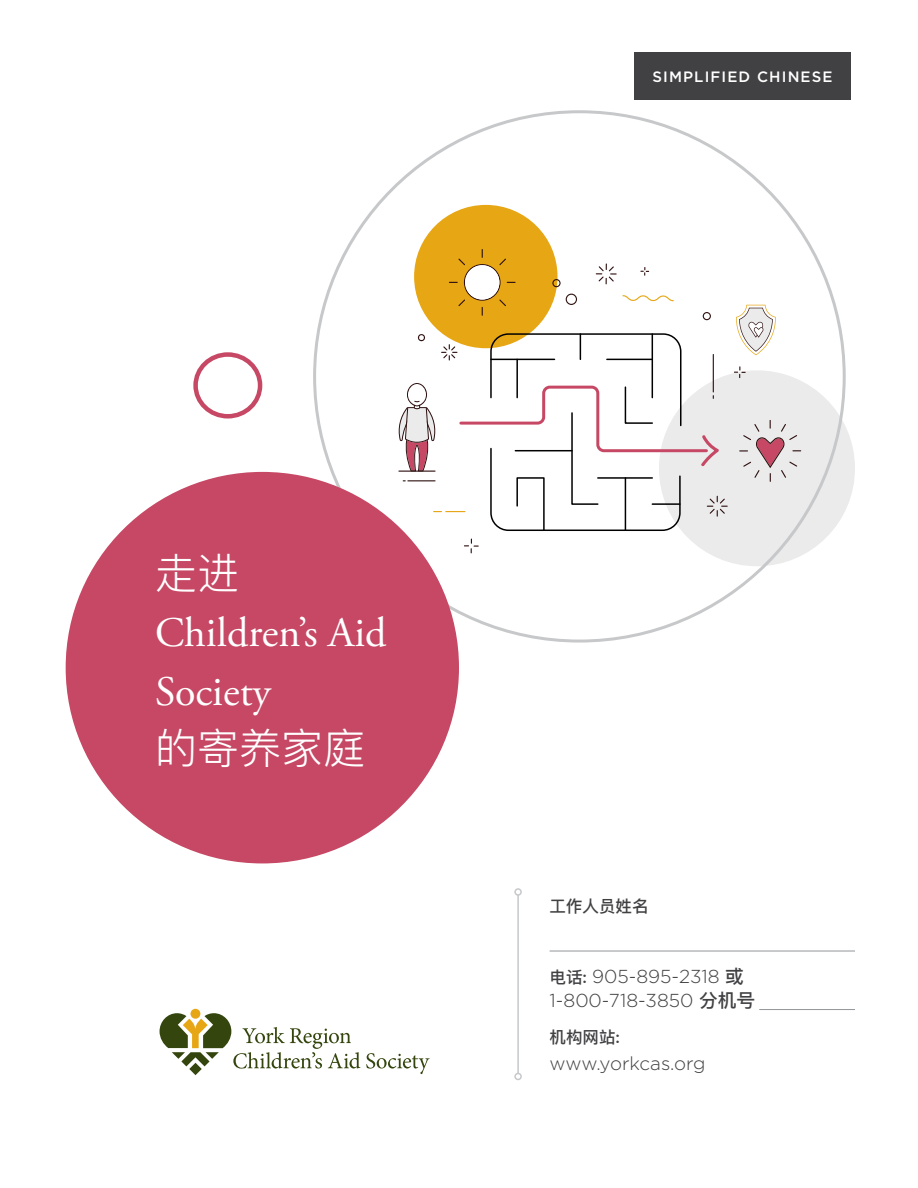
<style>
.page{position:relative;width:918px;height:1188px;background:#fff}
.page>*{position:absolute;margin:0;border:0;box-sizing:border-box;transform-origin:0 0}
.t1{font:42px/58.5px "Adobe Garamond Pro";color:#fff}
.t2{font:300 42px "Ping Fang SC";color:#fff}
.t3{font:300 18.75px/24px "Gotham";color:#414042}
.t4{font:500 16.5px "Ping Fang SC";color:#414042}
.t5{font:500 15px "Gotham";letter-spacing:.075em;color:#fff}
.s1{font-family:"Ping Fang SC";font-weight:500;font-size:16.5px}
.s2{font-family:"Ping Fang SC";font-weight:500}
</style>
<div class="page">
<div style="left:659px;top:370px;width:196px;height:196px;background:#ebebec;border-radius:50%"></div>
<div style="left:414px;top:205px;width:144px;height:143px;background:#e7a614;border-radius:50%"></div>
<svg style="left:736px;top:305px;width:40px;height:50px"></svg>
<svg style="left:622px;top:295px;width:52px;height:6px"></svg>
<svg style="left:734px;top:366px;width:12px;height:12px"></svg>
<svg style="left:640px;top:267px;width:9px;height:9px"></svg>
<svg style="left:464px;top:539px;width:15px;height:14px"></svg>
<svg style="left:566px;top:294px;width:11px;height:11px"></svg>
<svg style="left:703px;top:312px;width:8px;height:8px"></svg>
<svg style="left:552px;top:279px;width:9px;height:8px"></svg>
<svg style="left:596px;top:263px;width:21px;height:21px"></svg>
<svg style="left:398px;top:333px;width:330px;height:198px"></svg>
<svg style="left:464px;top:264px;width:37px;height:37px"></svg>
<svg style="left:458px;top:259px;width:7px;height:6px"></svg>
<svg style="left:458px;top:300px;width:7px;height:6px"></svg>
<svg style="left:499px;top:300px;width:7px;height:6px"></svg>
<svg style="left:499px;top:259px;width:7px;height:6px"></svg>
<div style="left:465px;top:265px;width:34px;height:35px;background:#fff;border-radius:50%"></div>
<svg style="left:739px;top:420px;width:62px;height:62px"></svg>
<svg style="left:160px;top:1009px;width:200px;height:66px"></svg>
<svg style="left:366px;top:1053px;width:64px;height:21px"></svg>
<div style="left:634px;top:52px;width:217px;height:48px;background:#414042"></div>
<div style="left:66px;top:472px;width:393px;height:391px;background:#c64864;border-radius:50%"></div>
<div style="left:193px;top:352px;width:69px;height:67px;border:4px solid #c64864;border-radius:50%"></div>
<hr style="left:517px;top:895px;width:2px;height:178px;background:#c7c8ca">
<div style="left:514px;top:888px;width:8px;height:8px;border:2px solid #c7c8ca;border-radius:50%"></div>
<div style="left:514px;top:1073px;width:8px;height:7px;border:2px solid #c7c8ca;border-radius:50%"></div>
<hr style="left:550px;top:951px;width:305px;height:1px;background:#939598">
<hr style="left:759px;top:1009px;width:96px;height:1px;background:#939598">
<p class="t5" style="left:652px;top:67px;width:182px">SIMPLIFIED CHINESE</p>
<h1 class="t2" style="left:155px;top:547px;width:85px">走进</h1>
<h1 class="t1" style="left:155px;top:605px;width:233px">Children’s Aid<br>Society</h1>
<h1 class="t2" style="left:155px;top:723px;width:211px">的寄养家庭</h1>
<p class="t4" style="left:550px;top:896px;width:100px">工作人员姓名</p>
<p class="t3" style="left:550px;top:964px;width:207px"><span class="s1">电话:</span> 905-895-2318 <span class="s2">或<br></span>1-800-718-3850 <span class="s2">分机号</span></p>
<p class="t4" style="left:550px;top:1027px;width:72px">机构网站:</p>
<p class="t3" style="left:550px;top:1051px;width:158px">www.yorkcas.org</p>
</div>
